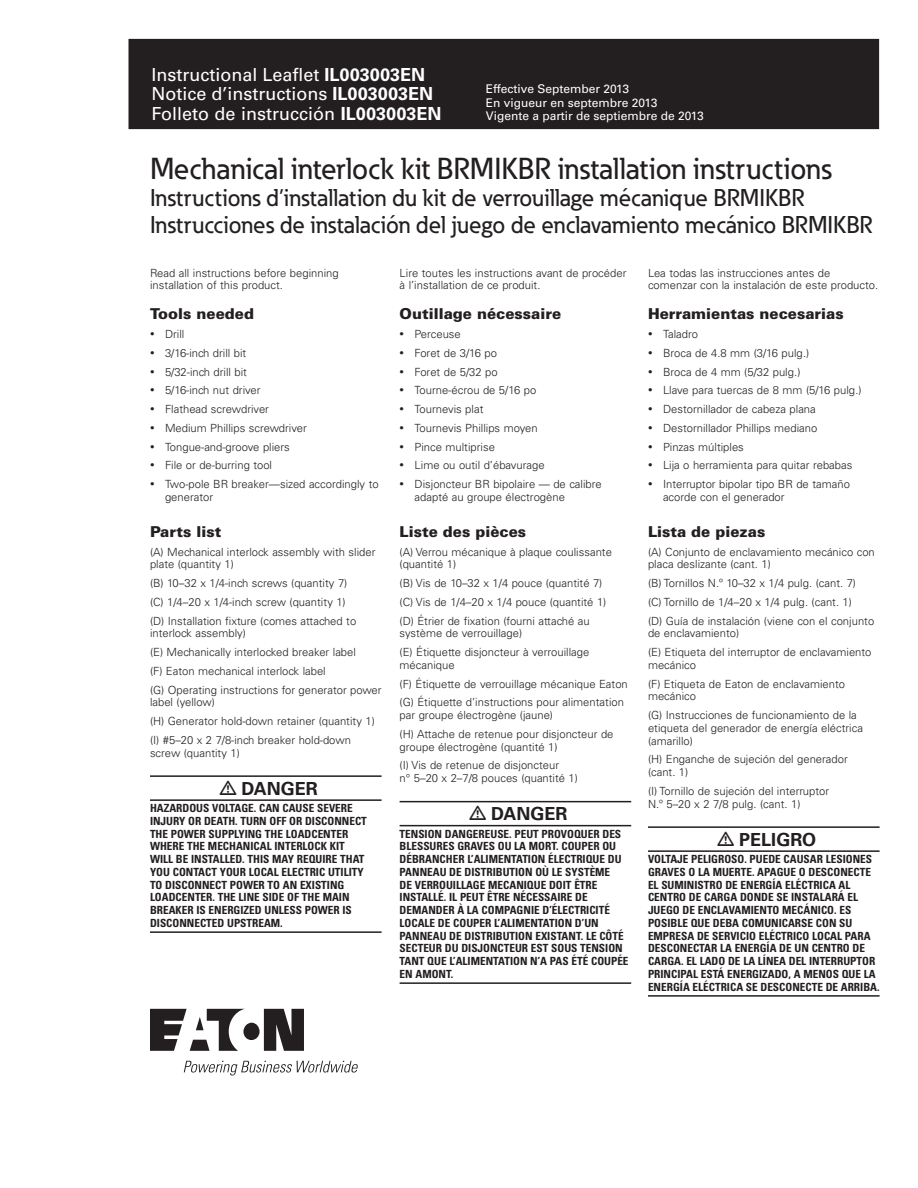
<style>
.page{position:relative;width:918px;height:1188px;background:#fff}
.page>*{position:absolute;margin:0;border:0;box-sizing:border-box;transform-origin:0 0}
.t1{font:500 30px "Eaton";color:#231f20}
.t2{font:500 24px/27px "Eaton";color:#231f20}
.t3{font:18px/19.5px "Univers LT Std";color:#fff}
.t4{font:700 18px "Univers LT Std";color:#231f20}
.t5{font:900 15px "Univers LT Std";color:#231f20}
.t6{font:12px/13.5px "Univers LT Std";color:#fff}
.t7{font:300 11.25px/18.8px "Univers LT Std";color:#231f20}
.t8{font:700 condensed 11.25px/12.8px "Univers LT Std";color:#231f20}
.s1{font-weight:700}
.s2{font-size:9px}
</style>
<div class="page">
<div style="left:129px;top:39px;width:750px;height:90px;background:#231f20"></div>
<svg style="left:150px;top:1009px;width:154px;height:42px"></svg>
<svg style="left:184px;top:1061px;width:174px;height:15px"></svg>
<hr style="left:150px;top:775px;width:232px;height:2px;background:#231f20">
<hr style="left:150px;top:799px;width:232px;height:2px;background:#231f20">
<hr style="left:150px;top:931px;width:232px;height:2px;background:#231f20">
<hr style="left:400px;top:801px;width:231px;height:1px;background:#231f20">
<hr style="left:400px;top:825px;width:231px;height:1px;background:#231f20">
<hr style="left:400px;top:982px;width:231px;height:2px;background:#231f20">
<hr style="left:648px;top:826px;width:232px;height:2px;background:#231f20">
<hr style="left:648px;top:850px;width:232px;height:2px;background:#231f20">
<hr style="left:648px;top:995px;width:232px;height:2px;background:#231f20">
<h3 class="t3" style="left:152px;top:64px;width:289px">Instructional Leaflet <span class="s1">IL003003EN<br></span>Notice d’instructions <span class="s1">IL003003EN<br></span>Folleto de instrucción <span class="s1">IL003003EN</span></h3>
<h1 class="t1" style="left:150px;top:150px;width:683px">Mechanical interlock kit BRMIKBR installation instructions</h1>
<h2 class="t2" style="left:150px;top:184px;width:724px">Instructions d’installation du kit de verrouillage mécanique BRMIKBR<br>Instrucciones de instalación del juego de enclavamiento mecánico BRMIKBR</h2>
<p class="t7" style="left:150px;top:266px;width:190px;line-height:12.8px">Read all instructions before beginning installation of this product.</p>
<h3 class="t5" style="left:150px;top:305px;width:106px">Tools needed</h3>
<p class="t7" style="left:150px;top:325px;width:36px"><span class="s2">•</span> Drill</p>
<p class="t7" style="left:150px;top:344px;width:98px"><span class="s2">•</span> 3/16-inch drill bit</p>
<p class="t7" style="left:150px;top:362px;width:98px"><span class="s2">•</span> 5/32-inch drill bit</p>
<p class="t7" style="left:150px;top:381px;width:112px"><span class="s2">•</span> 5/16-inch nut driver</p>
<p class="t7" style="left:150px;top:400px;width:121px"><span class="s2">•</span> Flathead screwdriver</p>
<p class="t7" style="left:150px;top:419px;width:158px"><span class="s2">•</span> Medium Phillips screwdriver</p>
<p class="t7" style="left:150px;top:437px;width:141px"><span class="s2">•</span> Tongue-and-groove pliers</p>
<p class="t7" style="left:150px;top:456px;width:124px"><span class="s2">•</span> File or de-burring tool</p>
<p class="t7" style="left:165px;top:478px;width:215px;line-height:12.8px;text-indent:-15px"><span class="s2">•</span> Two-pole BR breaker—sized accordingly to generator</p>
<h3 class="t5" style="left:150px;top:522px;width:73px">Parts list</h3>
<p class="t7" style="left:150px;top:545px;width:227px;line-height:12.8px">(A) Mechanical interlock assembly with slider plate (quantity 1)</p>
<p class="t7" style="left:150px;top:574px;width:208px">(B) 10–32 x 1/4-inch screws (quantity 7) (C) 1/4–20 x 1/4-inch screw (quantity 1) (D) Installation fixture (comes attached to</p>
<p class="t7" style="left:150px;top:624px;width:233px">interlock assembly)<br>(E) Mechanically interlocked breaker label<br>(F) Eaton mechanical interlock label<br>(G) Operating instructions for generator power</p>
<p class="t7" style="left:150px;top:693px;width:226px">label (yellow)<br>(H) Generator hold-down retainer (quantity 1) (I) #5–20 x 2 7/8-inch breaker hold-down</p>
<p class="t7" style="left:150px;top:743px;width:92px">screw (quantity 1)</p>
<h3 class="t4" style="left:242px;top:778px;width:65px">DANGER</h3>
<p class="t8" style="left:150px;top:802px;width:218px">HAZARDOUS VOLTAGE. CAN CAUSE SEVERE INJURY OR DEATH. TURN OFF OR DISCONNECT THE POWER SUPPLYING THE LOADCENTER WHERE THE MECHANICAL INTERLOCK KIT WILL BE INSTALLED. THIS MAY REQUIRE THAT YOU CONTACT YOUR LOCAL ELECTRIC UTILITY TO DISCONNECT POWER TO AN EXISTING LOADCENTER. THE LINE SIDE OF THE MAIN BREAKER IS ENERGIZED UNLESS POWER IS DISCONNECTED UPSTREAM.</p>
<p class="t6" style="left:486px;top:82px;width:220px">Effective September 2013<br>En vigueur en septembre 2013<br>Vigente a partir de septiembre de 2013</p>
<p class="t7" style="left:400px;top:266px;width:228px;line-height:12.8px">Lire toutes les instructions avant de procéder à l’installation de ce produit.</p>
<h3 class="t5" style="left:400px;top:305px;width:163px">Outillage nécessaire</h3>
<p class="t7" style="left:400px;top:325px;width:63px"><span class="s2">•</span> Perceuse</p>
<p class="t7" style="left:400px;top:344px;width:99px"><span class="s2">•</span> Foret de 3/16 po</p>
<p class="t7" style="left:400px;top:362px;width:100px"><span class="s2">•</span> Foret de 5/32 po</p>
<p class="t7" style="left:400px;top:381px;width:138px"><span class="s2">•</span> Tourne-écrou de 5/16 po</p>
<p class="t7" style="left:400px;top:400px;width:85px"><span class="s2">•</span> Tournevis plat</p>
<p class="t7" style="left:400px;top:419px;width:140px"><span class="s2">•</span> Tournevis Phillips moyen</p>
<p class="t7" style="left:400px;top:437px;width:97px"><span class="s2">•</span> Pince multiprise</p>
<p class="t7" style="left:400px;top:456px;width:147px"><span class="s2">•</span> Lime ou outil d’ébavurage</p>
<p class="t7" style="left:415px;top:478px;width:189px;line-height:12.8px;text-indent:-15px"><span class="s2">•</span> Disjoncteur BR bipolaire — de calibre adapté au groupe électrogène</p>
<h3 class="t5" style="left:400px;top:522px;width:128px">Liste des pièces</h3>
<p class="t7" style="left:400px;top:545px;width:214px;line-height:12.8px">(A) Verrou mécanique à plaque coulissante (quantité 1)</p>
<p class="t7" style="left:400px;top:574px;width:208px">(B) Vis de 10–32 x 1/4 pouce (quantité 7) (C) Vis de 1/4–20 x 1/4 pouce (quantité 1) (D) Étrier de fixation (fourni attaché au</p>
<p class="t7" style="left:400px;top:624px;width:191px">système de verrouillage)<br>(E) Étiquette disjoncteur à verrouillage</p>
<p class="t7" style="left:400px;top:656px;width:230px">mécanique<br>(F) Étiquette de verrouillage mécanique Eaton (G) Étiquette d’instructions pour alimentation</p>
<p class="t7" style="left:400px;top:706px;width:215px">par groupe électrogène (jaune)<br>(H) Attache de retenue pour disjoncteur de</p>
<p class="t7" style="left:400px;top:737px;width:161px">groupe électrogène (quantité 1) (I) Vis de retenue de disjoncteur</p>
<p class="t7" style="left:400px;top:769px;width:180px">n° 5–20 x 2–7/8 pouces (quantité 1)</p>
<h3 class="t4" style="left:491px;top:804px;width:65px">DANGER</h3>
<p class="t8" style="left:400px;top:827px;width:231px">TENSION DANGEREUSE. PEUT PROVOQUER DES BLESSURES GRAVES OU LA MORT. COUPER OU DÉBRANCHER L’ALIMENTATION ÉLECTRIQUE DU PANNEAU DE DISTRIBUTION OÙ LE SYSTÈME<br>DE VERROUILLAGE MECANIQUE DOIT ÊTRE INSTALLÉ. IL PEUT ÊTRE NÉCESSAIRE DE DEMANDER À LA COMPAGNIE D’ÉLECTRICITÉ LOCALE DE COUPER L’ALIMENTATION D’UN PANNEAU DE DISTRIBUTION EXISTANT. LE CÔTÉ SECTEUR DU DISJONCTEUR EST SOUS TENSION TANT QUE L’ALIMENTATION N’A PAS ÉTÉ COUPÉE EN AMONT.</p>
<p class="t7" style="left:648px;top:266px;width:232px;line-height:12.8px">Lea todas las instrucciones antes de comenzar con la instalación de este producto.</p>
<h3 class="t5" style="left:648px;top:305px;width:197px">Herramientas necesarias</h3>
<p class="t7" style="left:648px;top:325px;width:52px"><span class="s2">•</span> Taladro</p>
<p class="t7" style="left:648px;top:344px;width:163px"><span class="s2">•</span> Broca de 4.8 mm (3/16 pulg.)</p>
<p class="t7" style="left:648px;top:362px;width:154px"><span class="s2">•</span> Broca de 4 mm (5/32 pulg.)</p>
<p class="t7" style="left:648px;top:381px;width:215px"><span class="s2">•</span> Llave para tuercas de 8 mm (5/16 pulg.)</p>
<p class="t7" style="left:648px;top:400px;width:169px"><span class="s2">•</span> Destornillador de cabeza plana</p>
<p class="t7" style="left:648px;top:419px;width:171px"><span class="s2">•</span> Destornillador Phillips mediano</p>
<p class="t7" style="left:648px;top:437px;width:97px"><span class="s2">•</span> Pinzas múltiples</p>
<p class="t7" style="left:648px;top:456px;width:206px"><span class="s2">•</span> Lija o herramienta para quitar rebabas</p>
<p class="t7" style="left:663px;top:478px;width:189px;line-height:12.8px;text-indent:-15px"><span class="s2">•</span> Interruptor bipolar tipo BR de tamaño acorde con el generador</p>
<h3 class="t5" style="left:648px;top:522px;width:119px">Lista de piezas</h3>
<p class="t7" style="left:648px;top:545px;width:228px;line-height:12.8px">(A) Conjunto de enclavamiento mecánico con placa deslizante (cant. 1)</p>
<p class="t7" style="left:648px;top:574px;width:228px">(B) Tornillos N.º 10–32 x 1/4 pulg. (cant. 7)<br>(C) Tornillo de 1/4–20 x 1/4 pulg. (cant. 1)<br>(D) Guía de instalación (viene con el conjunto</p>
<p class="t7" style="left:648px;top:624px;width:225px">de enclavamiento)<br>(E) Etiqueta del interruptor de enclavamiento</p>
<p class="t7" style="left:648px;top:656px;width:199px">mecánico<br>(F) Etiqueta de Eaton de enclavamiento</p>
<p class="t7" style="left:648px;top:687px;width:210px">mecánico<br>(G) Instrucciones de funcionamiento de la</p>
<p class="t7" style="left:648px;top:722px;width:216px;line-height:12.8px">etiqueta del generador de energía eléctrica (amarillo)</p>
<p class="t7" style="left:648px;top:753px;width:201px;line-height:12.8px">(H) Enganche de sujeción del generador (cant. 1)</p>
<p class="t7" style="left:648px;top:785px;width:183px;line-height:12.8px">(I) Tornillo de sujeción del interruptor<br>N.º 5–20 x 2 7/8 pulg. (cant. 1)</p>
<h3 class="t4" style="left:739px;top:829px;width:77px">PELIGRO</h3>
<p class="t8" style="left:648px;top:853px;width:233px">VOLTAJE PELIGROSO. PUEDE CAUSAR LESIONES GRAVES O LA MUERTE. APAGUE O DESCONECTE EL SUMINISTRO DE ENERGÍA ELÉCTRICA AL CENTRO DE CARGA DONDE SE INSTALARÁ EL JUEGO DE ENCLAVAMIENTO MECÁNICO. ES POSIBLE QUE DEBA COMUNICARSE CON SU EMPRESA DE SERVICIO ELÉCTRICO LOCAL PARA DESCONECTAR LA ENERGÍA DE UN CENTRO DE CARGA. EL LADO DE LA LÍNEA DEL INTERRUPTOR PRINCIPAL ESTÁ ENERGIZADO, A MENOS QUE LA ENERGÍA ELÉCTRICA SE DESCONECTE DE ARRIBA.</p>
</div>
